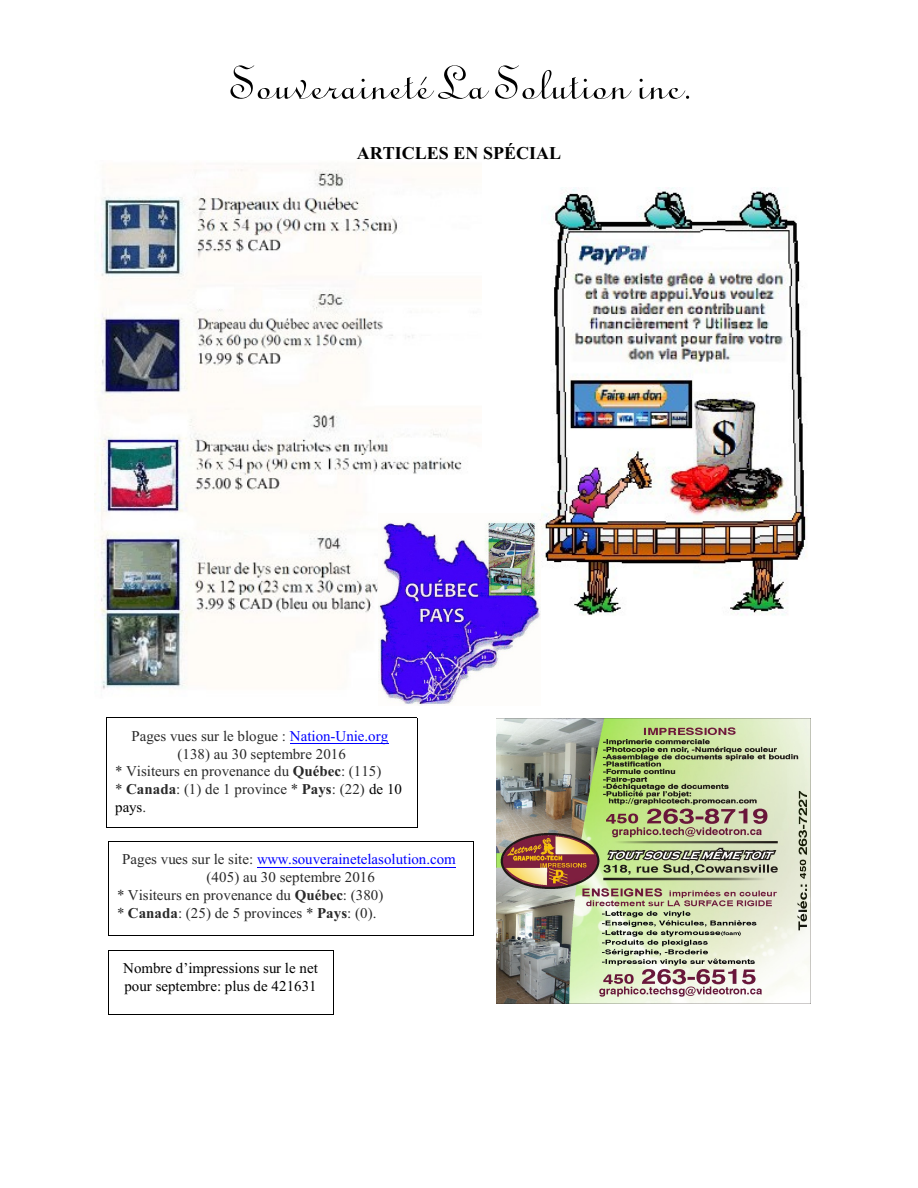
<style>
.page{position:relative;width:918px;height:1188px;background:#fff}
.page>*{position:absolute;margin:0;border:0;box-sizing:border-box;transform-origin:0 0}
.t1{font:52.5px "Typo Upright BT";letter-spacing:.005em;color:#000}
.t2{font:700 18px "Times New Roman";color:#000}
.t3{font:15px "Times New Roman";color:#292929}
.t4{font:15px/17.7px "Times New Roman";color:#000}
.t5{font:15px "Times New Roman";color:#00f}
.s1{color:#00f}
.s2{font-weight:700}
.s3{color:#000}
.s4{color:#292929}
</style>
<div class="page">
<img style="left:542px;top:187px;width:265px;height:429px">
<hr style="left:257px;top:867px;width:199px;height:1px;background:#00f">
<img style="left:94px;top:168px;width:368px;height:521px">
<img style="left:378px;top:513px;width:162px;height:192px">
<img style="left:497px;top:718px;width:313px;height:286px">
<hr style="left:290px;top:743px;width:98px;height:1px;background:#00f">
<h1 class="t1" style="left:228px;top:59px;width:463px">Souveraineté La Solution inc.</h1>
<p class="t2" style="left:357px;top:147px;width:206px">ARTICLES EN SPÉCIAL</p>
<p class="t3" style="left:131px;top:730px;width:258px">Pages vues sur le blogue : <span class="s1">Nation-Unie.org</span></p>
<p class="t3" style="left:177px;top:748px;width:170px">(138) au 30 septembre 2016</p>
<p class="t3" style="left:115px;top:766px;width:268px">* Visiteurs en provenance du <span class="s2">Québec</span>: (115)</p>
<p class="t3" style="left:115px;top:784px;width:288px">* <span class="s2">Canada</span>: (1) de 1 province * <span class="s2">Pays</span>: (22) <span class="s3">de 10</span></p>
<p class="t4" style="left:115px;top:799px;width:32px">pays<span class="s4">.</span></p>
<p class="t5" style="left:122px;top:854px;width:335px"><span class="s4">Pages vues sur le site:</span> www.souverainetelasolution.com</p>
<p class="t3" style="left:207px;top:872px;width:170px">(405) au 30 septembre 2016</p>
<p class="t3" style="left:117px;top:889px;width:268px">* Visiteurs en provenance du <span class="s2">Québec</span>: (380)</p>
<p class="t3" style="left:117px;top:907px;width:261px">* <span class="s2">Canada</span>: (25) de 5 provinces * <span class="s2">Pays</span>: (0).</p>
<p class="t4" style="left:123px;top:961px;width:196px">Nombre d’impressions sur le net pour septembre: plus de 421631</p>
</div>
